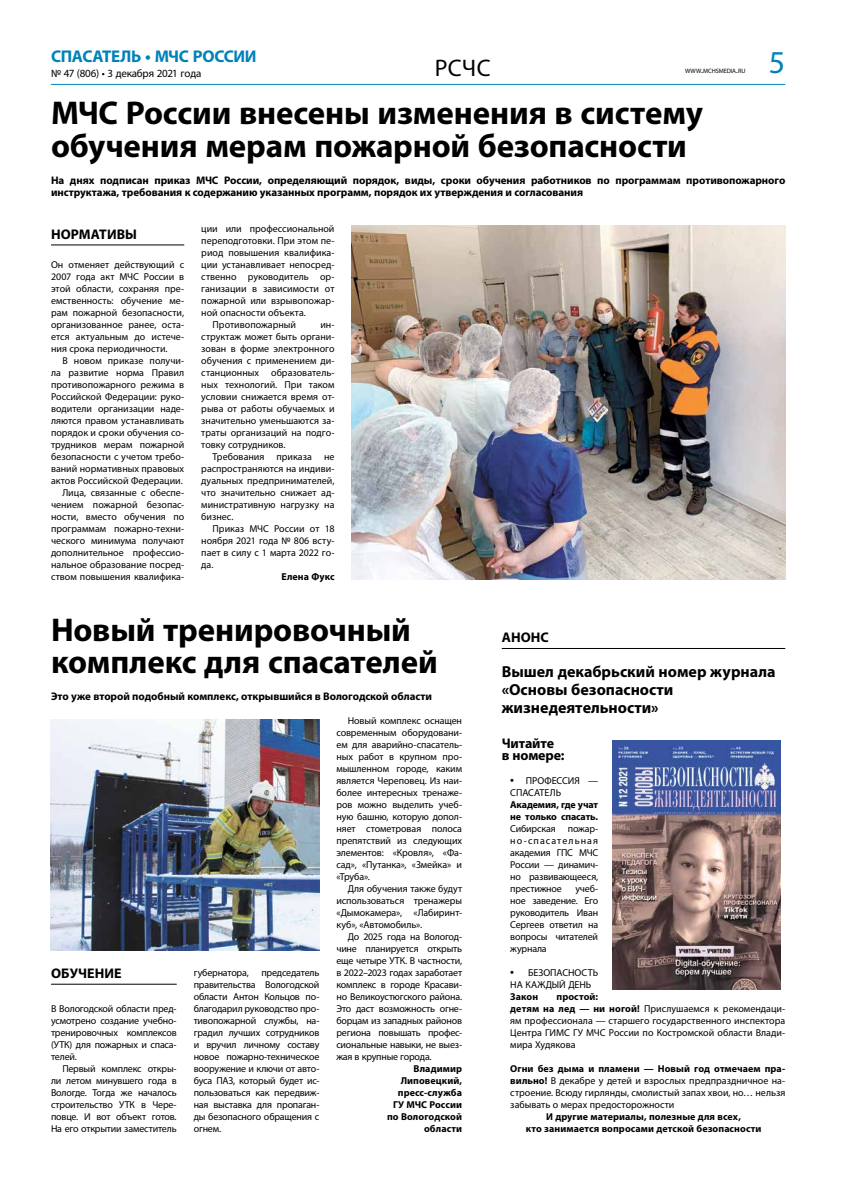
<style>
.page{position:relative;width:842px;height:1191px;background:#fff}
.page>*{position:absolute;margin:0;border:0;box-sizing:border-box;transform-origin:0 0}
.t1{font:700 33px/32px "Myriad Pro";letter-spacing:-.005em;color:#000}
.t2{font:32px "Myriad Pro";color:#0082b9}
.t3{font:24px "Myriad Pro";color:#000}
.t4{font:700 17px "Myriad Pro";letter-spacing:-.02em;color:#0082b9}
.t5{font:700 16px/18px "Myriad Pro";color:#000}
.t6{font:700 14px/12px "Myriad Pro";color:#000}
.t7{font:700 11px/12px "Myriad Pro";letter-spacing:-.005em;color:#000}
.t8{font:11px "Myriad Pro";letter-spacing:-.015em;color:#000}
.t9{font:10px/12px "Myriad Pro";color:#000;text-align:justify}
.t10{font:700 10px/12px "Myriad Pro";letter-spacing:.01em;color:#000;text-align:right}
.t11{font:700 10px/12px "Myriad Pro";letter-spacing:-.01em;color:#000}
.t12{font:6.3px "Myriad Pro";letter-spacing:-.01em;color:#000}
.s1{font-size:9px}
.s2{font-size:14px}
.s3{font-weight:700}
</style>
<div class="page">
<hr style="left:51px;top:84px;width:734px;height:1px;background:#0087bb">
<hr style="left:51px;top:244px;width:133px;height:1px;background:#000">
<img style="left:351px;top:225px;width:434px;height:355px">
<hr style="left:51px;top:983px;width:126px;height:1px;background:#000">
<img style="left:51px;top:719px;width:268px;height:231px">
<hr style="left:502px;top:648px;width:283px;height:1px;background:#000">
<img style="left:612px;top:740px;width:168px;height:249px">
<h3 class="t4" style="left:51px;top:46px;width:207px">СПАСАТЕЛЬ • МЧС РОССИИ</h3>
<p class="t8" style="left:51px;top:67px;width:152px">№ 47 (806) • 3 декабря 2021 года</p>
<h3 class="t3" style="left:435px;top:53px;width:57px">РСЧС</h3>
<p class="t12" style="left:685px;top:67px;width:62px">WWW<span class="s1">.</span>MCHSMEDIA<span class="s1">.</span>RU</p>
<h2 class="t2" style="left:769px;top:42px;width:18px">5</h2>
<h1 class="t1" style="left:51px;top:96px;width:653px">МЧС России внесены изменения в систему обучения мерам пожарной безопасности</h1>
<p class="t7" style="left:51px;top:174px;width:736px">На днях подписан приказ МЧС России, определяющий порядок, виды, сроки обучения работников по программам противопожарного инструктажа, требования к содержанию указанных программ, порядок их утверждения и согласования</p>
<h3 class="t6" style="left:51px;top:228px;width:87px">НОРМАТИВЫ</h3>
<p class="t9" style="left:51px;top:258px;width:135px">Он отменяет действующий с 2007 года акт МЧС России в этой области, сохраняя пре&shy;емственность: обучение ме&shy;рам пожарной безопасности, организованное ранее, оста&shy;ется актуальным до истече&shy;ния срока периодичности.</p>
<p class="t9" style="left:51px;top:354px;width:135px;text-align:right">В новом приказе получи&shy;ла развитие норма Правил противопожарного режима в<br>Российской Федерации: руко&shy;водители организации наде&shy;ляются правом устанавливать порядок и сроки обучения со&shy;трудников мерам пожарной безопасности с учетом требо&shy;ваний нормативных правовых актов Российской Федерации.<br>Лица, связанные с обеспе&shy;чением пожарной безопас&shy;ности, вместо обучения по программам пожарно-техни&shy;ческого минимума получают дополнительное профессио&shy;нальное образование посред&shy;ством повышения квалифика-</p>
<p class="t9" style="left:201px;top:222px;width:135px">ции или профессиональной</p>
<p class="t9" style="left:201px;top:234px;width:135px">переподготовки. При этом пе-</p>
<p class="t9" style="left:201px;top:246px;width:135px">риод повышения квалифика-</p>
<p class="t9" style="left:201px;top:258px;width:135px">ции устанавливает непосред-</p>
<p class="t9" style="left:201px;top:270px;width:135px">ственно руководитель ор-</p>
<p class="t9" style="left:201px;top:282px;width:135px">ганизации в зависимости от</p>
<p class="t9" style="left:201px;top:294px;width:135px">пожарной или взрывопожар-</p>
<p class="t9" style="left:201px;top:306px;width:106px">ной опасности объекта.</p>
<p class="t9" style="left:213px;top:318px;width:85px">Противопожарный</p>
<p class="t9" style="left:201px;top:318px;width:135px;text-indent:119px">ин&shy;структаж может быть органи&shy;зован в форме электронного обучения с применением ди&shy;станционных образователь&shy;ных технологий. При таком условии снижается время от&shy;рыва от работы обучаемых и значительно уменьшаются за&shy;траты организаций на подго&shy;товку сотрудников.</p>
<p class="t9" style="left:201px;top:450px;width:135px;text-indent:11px">Требования приказа не распространяются на индиви&shy;дуальных предпринимателей, что значительно снижает ад&shy;министративную нагрузку на бизнес.</p>
<p class="t9" style="left:201px;top:522px;width:135px;text-indent:11px">Приказ МЧС России от 18 ноября 2021 года № 806 всту&shy;пает в силу с 1 марта 2022 го&shy;да.</p>
<p class="t10" style="left:281px;top:570px;width:55px">Елена Фукс</p>
<h1 class="t1" style="left:51px;top:612px;width:388px">Новый тренировочный комплекс для спасателей</h1>
<p class="t7" style="left:51px;top:690px;width:382px">Это уже второй подобный комплекс, открывшийся в Вологодской области</p>
<h3 class="t6" style="left:51px;top:967px;width:72px">ОБУЧЕНИЕ</h3>
<p class="t9" style="left:51px;top:1002px;width:127px">В Вологодской области пред&shy;усмотрено создание учебно&shy;тренировочных комплексов (УТК) для пожарных и спаса&shy;телей.</p>
<p class="t9" style="left:51px;top:1062px;width:127px;text-indent:11px">Первый комплекс откры&shy;ли летом минувшего года в Вологде. Тогда же началось строительство УТК в Чере&shy;повце. И вот объект готов.<br>На его открытии заместитель</p>
<p class="t9" style="left:194px;top:966px;width:127px">губернатора, председатель правительства Вологодской области Антон Кольцов по&shy;благодарил руководство про&shy;тивопожарной службы, на&shy;градил лучших сотрудников и вручил личному составу новое пожарно-техническое вооружение и ключи от авто&shy;буса ПАЗ, который будет ис&shy;пользоваться как передвиж&shy;ная выставка для пропаган&shy;ды безопасного обращения с огнем.</p>
<p class="t9" style="left:336px;top:714px;width:127px;text-indent:11px">Новый комплекс оснащен современным оборудовани&shy;ем для аварийно-спасатель&shy;ных работ в крупном про&shy;мышленном городе, каким является Череповец. Из наи&shy;более интересных тренаже&shy;ров можно выделить учеб&shy;ную башню, которую допол&shy;няет стометровая полоса препятствий из следующих элементов: «Кровля», «Фа&shy;сад», «Путанка», «Змейка» и «Труба».</p>
<p class="t9" style="left:336px;top:882px;width:127px;text-indent:11px">Для обучения также будут использоваться тренажеры «Дымокамера», «Лабиринт&shy;куб», «Автомобиль».</p>
<p class="t9" style="left:336px;top:930px;width:127px;text-indent:11px">До 2025 года на Вологод&shy;чине планируется открыть еще четыре УТК. В частности, в 2022–2023 годах заработает комплекс в городе Красави&shy;но Великоустюгского района.<br>Это даст возможность огне&shy;борцам из западных районов региона повышать профес&shy;сиональные навыки, не выез&shy;жая в крупные города.</p>
<p class="t10" style="left:387px;top:1062px;width:77px">Владимир<br>Липовецкий, пресс-служба<br>ГУ МЧС России по Вологодской области</p>
<h3 class="t6" style="left:502px;top:631px;width:48px">АНОНС</h3>
<h3 class="t5" style="left:502px;top:662px;width:275px">Вышел декабрьский номер журнала «Основы безопасности жизнедеятельности»</h3>
<h3 class="t6" style="left:502px;top:737px;width:64px">Читайте в номере:</h3>
<p class="t9" style="left:510px;top:774px;width:89px"><span class="s2">•</span> ПРОФЕССИЯ —<br>СПАСАТЕЛЬ</p>
<p class="t11" style="left:510px;top:798px;width:89px">Академия, где учат не только спасать.</p>
<p class="t9" style="left:510px;top:822px;width:89px">Сибирская пожар&shy;но-спасательная академия ГПС МЧС России — динамич&shy;но развивающееся, престижное</p>
<p class="t9" style="left:510px;top:882px;width:89px;text-indent:65px">учеб&shy;ное заведение. Его руководитель Иван Сергеев ответил на вопросы читателей журнала</p>
<p class="t9" style="left:510px;top:966px;width:89px"><span class="s2">•</span> БЕЗОПАСНОСТЬ<br>НА КАЖДЫЙ ДЕНЬ</p>
<p class="t10" style="left:510px;top:990px;width:29px">Закон</p>
<p class="t9" style="left:510px;top:990px;width:276px;text-align:left;text-indent:46px"><span class="s3">простой:<br>детям на лед — ни ногой!</span> Прислушаемся к рекомендаци&shy;ям профессионала — старшего государственного инспектора Центра ГИМС ГУ МЧС России по Костромской области Влади&shy;мира Худякова</p>
<p class="t9" style="left:510px;top:1062px;width:276px"><span class="s3">Огни без дыма и пламени — Новый год отмечаем пра&shy;вильно!</span> В декабре у детей и взрослых предпраздничное на&shy;строение. Всюду гирлянды, смолистый запах хвои, но… нельзя забывать о мерах предосторожности</p>
<p class="t10" style="left:526px;top:1110px;width:237px;text-align:center">И другие материалы, полезные для всех,<br>кто занимается вопросами детской безопасности</p>
</div>
